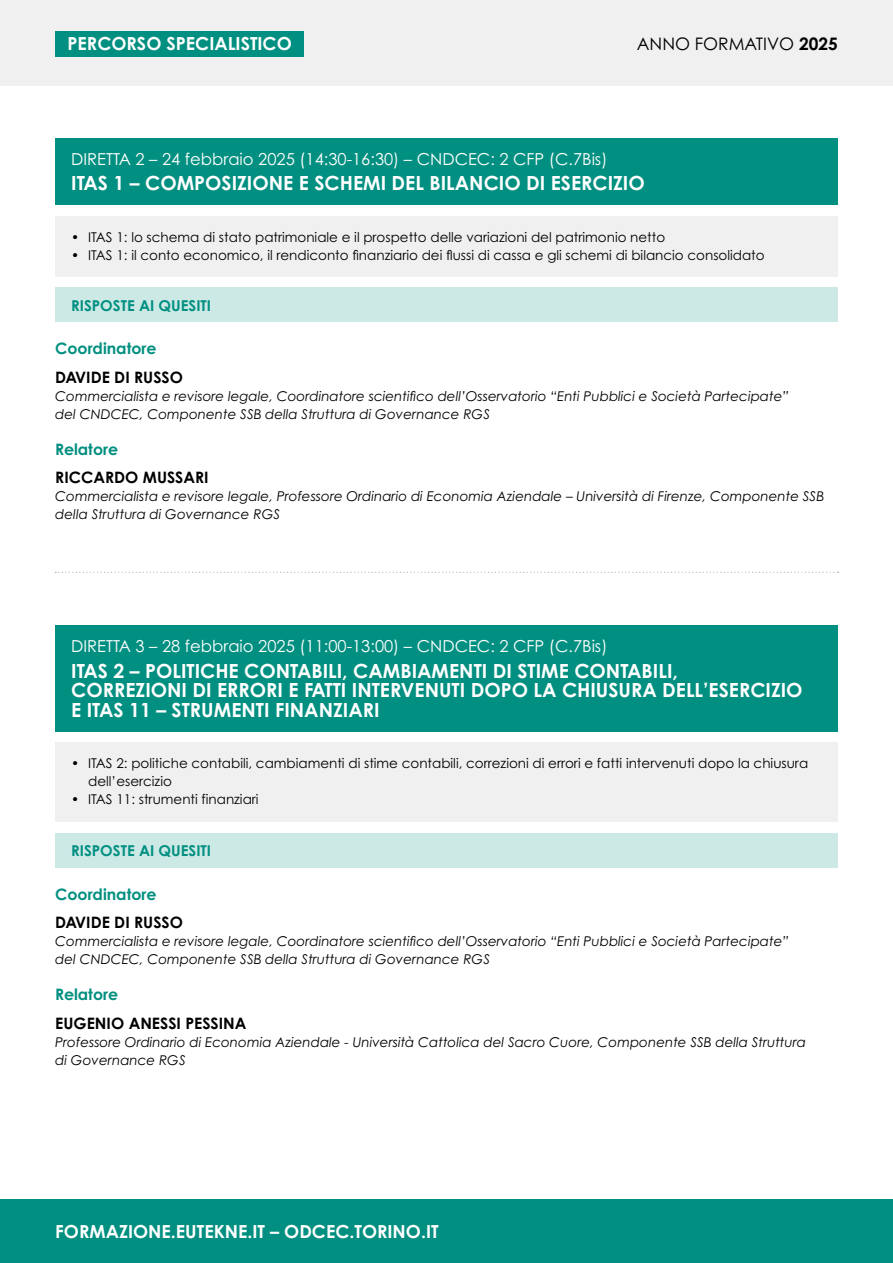
<style>
.page{position:relative;width:893px;height:1263px;background:#fff}
.page>*{position:absolute;margin:0;border:0;box-sizing:border-box;transform-origin:0 0}
.t1{font:700 19.5px/19.5px "Century Gothic Pro";color:#fff}
.t2{font:700 18px "Century Gothic Pro";color:#fff}
.t3{font:17.25px "Century Gothic Pro";color:#000}
.t4{font:16.5px "Century Gothic Pro";color:#fff}
.t5{font:700 15.75px "Century Gothic Pro";color:#000}
.t6{font:700 15.75px "Century Gothic Pro";color:#008f80}
.t7{font:700 15px "Century Gothic Pro";color:#008f80}
.t8{font:italic 13.5px/18px "Century Gothic Pro";color:#000}
.t9{font:13.5px/18px "Century Gothic Pro";color:#000}
.s1{font-weight:700}
</style>
<div class="page">
<div style="left:0;top:0;width:893px;height:85px;background:#f0f0f0"></div>
<div style="left:55px;top:31px;width:249px;height:25px;background:#008f80"></div>
<div style="left:0;top:1199px;width:893px;height:64px;background:#008f80"></div>
<div style="left:55px;top:138px;width:783px;height:67px;background:#008f80"></div>
<div style="left:55px;top:216px;width:783px;height:61px;background:#f0f0f0"></div>
<div style="left:55px;top:287px;width:783px;height:34px;background:#cce9e6"></div>
<div style="left:55px;top:625px;width:783px;height:107px;background:#008f80"></div>
<div style="left:55px;top:742px;width:783px;height:80px;background:#f0f0f0"></div>
<div style="left:55px;top:833px;width:783px;height:34px;background:#cce9e6"></div>
<svg style="left:55px;top:572px;width:784px;height:1px"></svg>
<h2 class="t2" style="left:68px;top:32px;width:226px">PERCORSO SPECIALISTICO</h2>
<p class="t3" style="left:637px;top:33px;width:202px">ANNO FORMATIVO <span class="s1">2025</span></p>
<p class="t4" style="left:71px;top:149px;width:538px">DIRETTA 2 – 24 febbraio 2025 (14:30-16:30) – CNDCEC: 2 CFP (C.7Bis)</p>
<h1 class="t1" style="left:71px;top:173px;width:575px">ITAS 1 – COMPOSIZIONE E SCHEMI DEL BILANCIO DI ESERCIZIO</h1>
<p class="t9" style="left:71px;top:228px;width:596px">• ITAS 1: lo schema di stato patrimoniale e il prospetto delle variazioni del patrimonio netto</p>
<p class="t9" style="left:71px;top:246px;width:695px">• ITAS 1: il conto economico, il rendiconto finanziario dei flussi di cassa e gli schemi di bilancio consolidato</p>
<p class="t7" style="left:71px;top:296px;width:141px">RISPOSTE AI QUESITI</p>
<p class="t6" style="left:55px;top:339px;width:103px">Coordinatore</p>
<p class="t5" style="left:55px;top:367px;width:129px">DAVIDE DI RUSSO</p>
<p class="t8" style="left:55px;top:387px;width:735px">Commercialista e revisore legale, Coordinatore scientifico dell’Osservatorio “Enti Pubblici e Società Partecipate” del CNDCEC, Componente SSB della Struttura di Governance RGS</p>
<p class="t6" style="left:55px;top:439px;width:64px">Relatore</p>
<p class="t5" style="left:55px;top:468px;width:155px">RICCARDO MUSSARI</p>
<p class="t8" style="left:55px;top:487px;width:770px">Commercialista e revisore legale, Professore Ordinario di Economia Aziendale – Università di Firenze, Componente SSB della Struttura di Governance RGS</p>
<p class="t4" style="left:71px;top:636px;width:538px">DIRETTA 3 – 28 febbraio 2025 (11:00-13:00) – CNDCEC: 2 CFP (C.7Bis)</p>
<h1 class="t1" style="left:71px;top:661px;width:733px">ITAS 2 – POLITICHE CONTABILI, CAMBIAMENTI DI STIME CONTABILI,<br>CORREZIONI DI ERRORI E FATTI INTERVENUTI DOPO LA CHIUSURA DELL’ESERCIZIO<br>E ITAS 11 – STRUMENTI FINANZIARI</h1>
<p class="t9" style="left:88px;top:754px;width:721px;text-indent:-17px">• ITAS 2: politiche contabili, cambiamenti di stime contabili, correzioni di errori e fatti intervenuti dopo la chiusura dell’esercizio</p>
<p class="t9" style="left:71px;top:790px;width:189px">• ITAS 11: strumenti finanziari</p>
<p class="t7" style="left:71px;top:842px;width:141px">RISPOSTE AI QUESITI</p>
<p class="t6" style="left:55px;top:884px;width:103px">Coordinatore</p>
<p class="t5" style="left:55px;top:913px;width:129px">DAVIDE DI RUSSO</p>
<p class="t8" style="left:55px;top:932px;width:735px">Commercialista e revisore legale, Coordinatore scientifico dell’Osservatorio “Enti Pubblici e Società Partecipate” del CNDCEC, Componente SSB della Struttura di Governance RGS</p>
<p class="t6" style="left:55px;top:985px;width:64px">Relatore</p>
<p class="t5" style="left:55px;top:1013px;width:193px">EUGENIO ANESSI PESSINA</p>
<p class="t8" style="left:55px;top:1033px;width:752px">Professore Ordinario di Economia Aziendale - Università Cattolica del Sacro Cuore, Componente SSB della Struttura di Governance RGS</p>
<h2 class="t2" style="left:55px;top:1220px;width:385px">FORMAZIONE.EUTEKNE.IT – ODCEC.TORINO.IT</h2>
</div>
